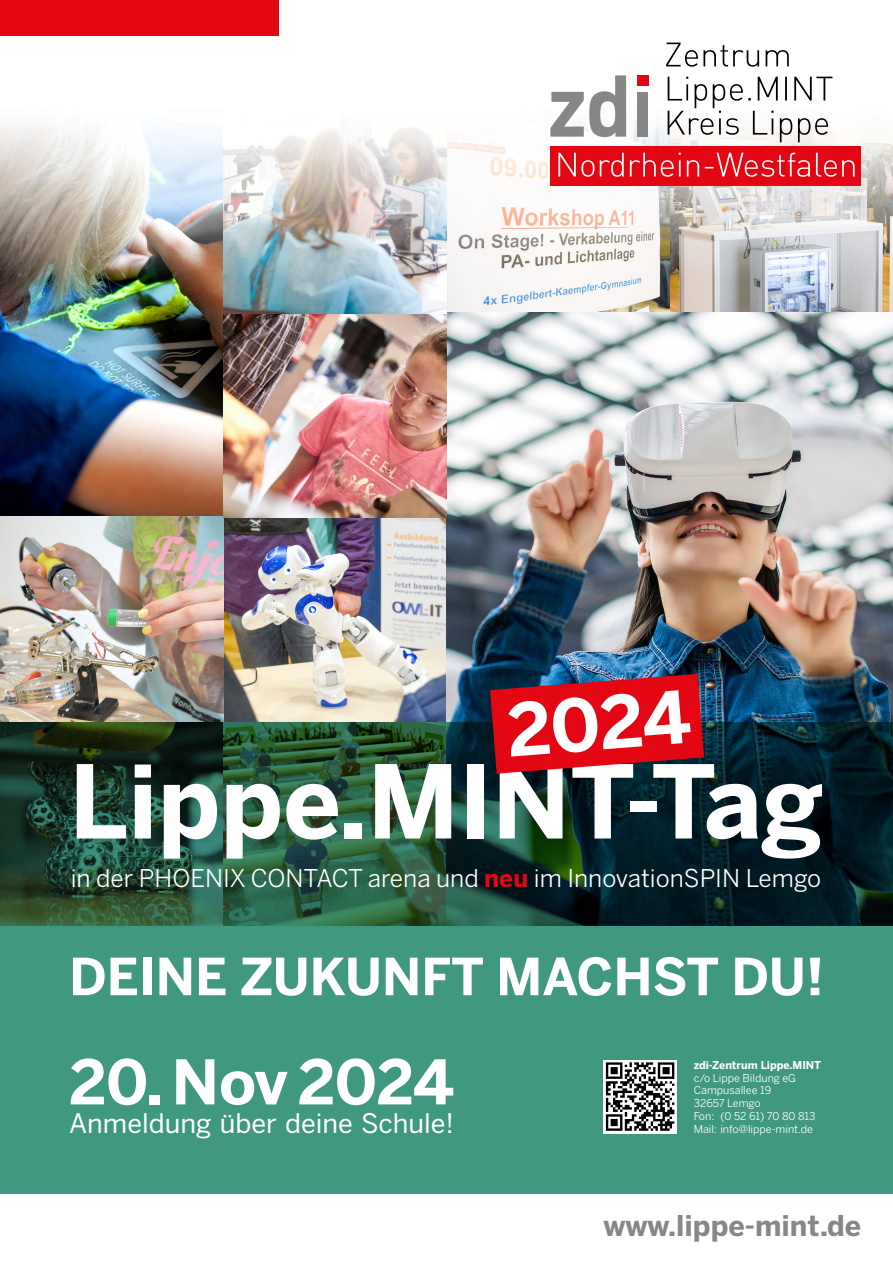
<style>
.page{position:relative;width:893px;height:1263px;background:#fff}
.page>*{position:absolute;margin:0;border:0;box-sizing:border-box;transform-origin:0 0}
.t1{font:700 100.57px "Benton Sans";color:#fff}
.t2{font:700 71.7px "Benton Sans";color:#fff}
.t3{font:700 61.05px "Benton Sans";letter-spacing:-.01em;color:#fff}
.t4{font:700 50.78px "Benton Sans";color:#fff}
.t5{font:700 28.42px "Benton Sans";color:#878787}
.t6{font:26.7px "Benton Sans";color:#fff}
.t7{font:24.3px "Benton Sans";color:#fff}
.t8{font:10.73px/12.9px "Benton Sans";color:#fff}
.t9{font:700 10.73px "Benton Sans";color:#fff}
.s1{font-weight:700;color:#e30613}
</style>
<div class="page">
<img style="left:0;top:108px;width:893px;height:614px">
<div style="left:0;top:0;width:279px;height:36px;background:#e30613"></div>
<svg style="left:0;top:722px;width:893px;height:471px;fill:#409881"></svg>
<svg style="left:490px;top:674px;width:214px;height:100px"></svg>
<svg style="left:604px;top:1060px;width:73px;height:73px"></svg>
<svg style="left:606px;top:1062px;width:68px;height:69px"></svg>
<div style="left:550px;top:146px;width:311px;height:39px;background:#e30613"></div>
<svg style="left:550px;top:75px;width:76px;height:62px"></svg>
<div style="left:637px;top:75px;width:11px;height:11px;background:#e30613"></div>
<div style="left:637px;top:92px;width:11px;height:45px;background:#878787"></div>
<svg style="left:668px;top:77px;width:164px;height:65px"></svg>
<svg style="left:666px;top:43px;width:123px;height:24px"></svg>
<svg style="left:558px;top:153px;width:297px;height:24px"></svg>
<h2 class="t2" style="left:503px;top:689px;width:185px;rotate:-5deg">2024</h2>
<h1 class="t1" style="left:69px;top:742px;width:756px">Lippe.MINT-Tag</h1>
<h3 class="t7" style="left:71px;top:864px;width:752px">in der PHOENIX CONTACT arena und <span class="s1">neu</span> im InnovationSPIN Lemgo</h3>
<h3 class="t4" style="left:69px;top:946px;width:756px">DEINE ZUKUNFT MACHST DU!</h3>
<h3 class="t3" style="left:69px;top:1046px;width:386px">20. Nov 2024</h3>
<h3 class="t6" style="left:69px;top:1107px;width:386px">Anmeldung über deine Schule!</h3>
<p class="t9" style="left:694px;top:1058px;width:129px">zdi-Zentrum Lippe.MINT</p>
<p class="t8" style="left:694px;top:1071px;width:123px">c/o Lippe Bildung eG<br>Campusallee 19<br>32657 Lemgo<br>Fon: (0 52 61) 70 80 813<br>Mail: info@lippe-mint.de</p>
<h3 class="t5" style="left:604px;top:1208px;width:259px">www.lippe-mint.de</h3>
</div>
